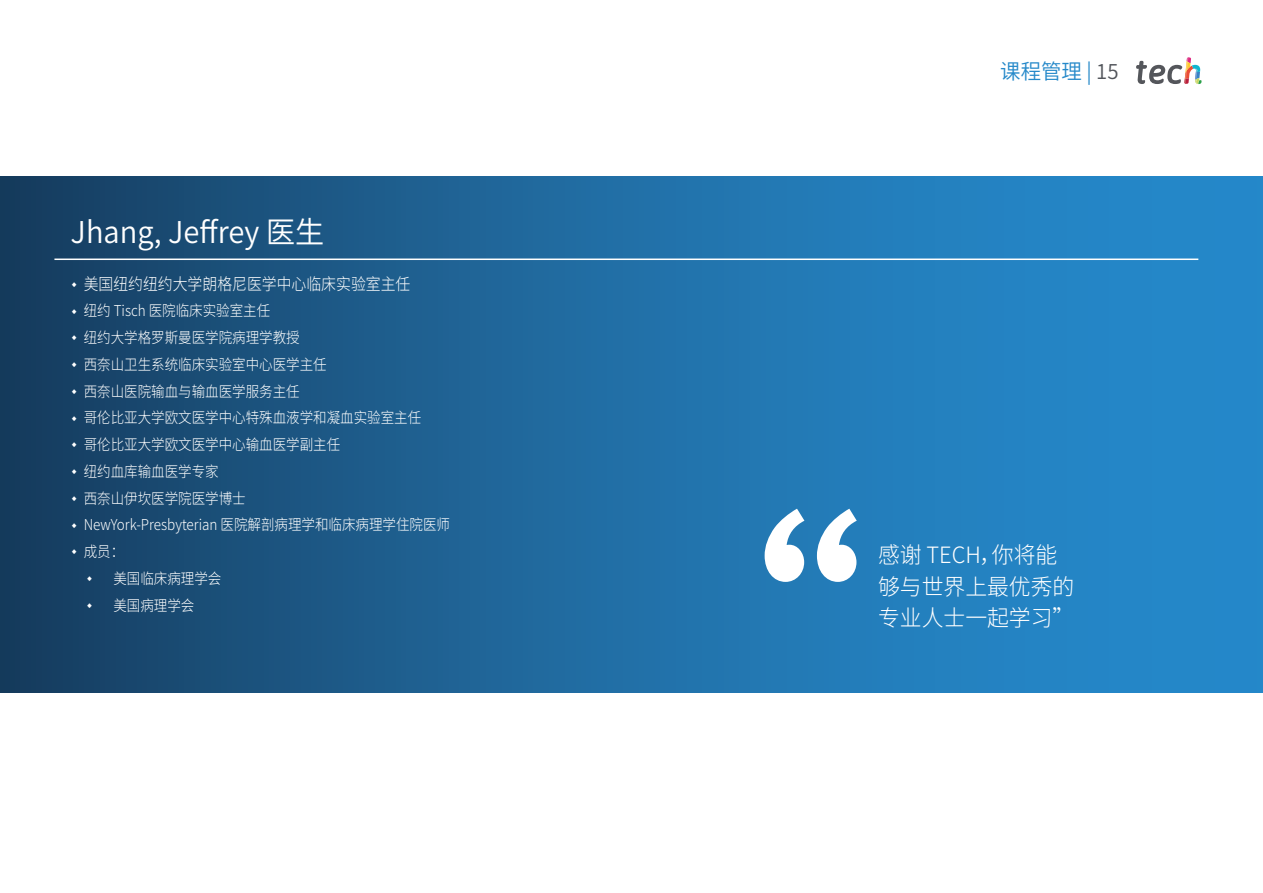
<style>
.page{position:relative;width:1263px;height:893px;background:#fff}
.page>*{position:absolute;margin:0;border:0;box-sizing:border-box;transform-origin:0 0}
.t1{font:30px "Source Han Sans CN";color:#fff}
.t2{font:300 22.5px/31.5px "Source Han Sans CN";color:#fff}
.t3{font:21px "Source Han Sans CN";color:#2488c9}
.t4{font:300 16.5px "Source Han Sans CN";color:#fff;scale:.9 1}
.t5{font:300 15px "Source Han Sans CN";color:#fff;scale:.9 1}
.s1{color:#52555b}
</style>
<div class="page">
<div style="left:0;top:176px;width:1263px;height:516px;background:linear-gradient(to right,#194367,#2893d9)"></div>
<svg style="left:765px;top:509px;width:92px;height:73px"></svg>
<hr style="left:54px;top:259px;width:1144px;height:1px;background:#fff">
<svg style="left:1136px;top:57px;width:65px;height:27px"></svg>
<svg style="left:72px;top:282px;width:4px;height:5px"></svg>
<svg style="left:72px;top:309px;width:4px;height:5px"></svg>
<svg style="left:72px;top:335px;width:4px;height:5px"></svg>
<svg style="left:72px;top:362px;width:4px;height:5px"></svg>
<svg style="left:72px;top:389px;width:4px;height:5px"></svg>
<svg style="left:72px;top:416px;width:4px;height:5px"></svg>
<svg style="left:72px;top:442px;width:4px;height:5px"></svg>
<svg style="left:72px;top:469px;width:4px;height:5px"></svg>
<svg style="left:72px;top:496px;width:4px;height:5px"></svg>
<svg style="left:72px;top:523px;width:4px;height:5px"></svg>
<svg style="left:72px;top:549px;width:4px;height:5px"></svg>
<svg style="left:87px;top:576px;width:5px;height:5px"></svg>
<svg style="left:87px;top:603px;width:5px;height:5px"></svg>
<h1 class="t1" style="left:71px;top:216px;width:255px">Jhang, Jeffrey 医生</h1>
<p class="t4" style="left:84px;top:274px;width:364px">美国纽约纽约大学朗格尼医学中心临床实验室主任</p>
<p class="t5" style="left:84px;top:302px;width:209px">纽约 Tisch 医院临床实验室主任</p>
<p class="t5" style="left:84px;top:329px;width:241px">纽约大学格罗斯曼医学院病理学教授</p>
<p class="t5" style="left:84px;top:356px;width:271px">西奈山卫生系统临床实验室中心医学主任</p>
<p class="t5" style="left:84px;top:383px;width:241px">西奈山医院输血与输血医学服务主任</p>
<p class="t5" style="left:84px;top:409px;width:377px">哥伦比亚大学欧文医学中心特殊血液学和凝血实验室主任</p>
<p class="t5" style="left:84px;top:436px;width:286px">哥伦比亚大学欧文医学中心输血医学副主任</p>
<p class="t5" style="left:84px;top:463px;width:151px">纽约血库输血医学专家</p>
<p class="t5" style="left:84px;top:490px;width:181px">西奈山伊坎医学院医学博士</p>
<p class="t5" style="left:84px;top:516px;width:409px">NewYork-Presbyterian 医院解剖病理学和临床病理学住院医师</p>
<p class="t5" style="left:84px;top:543px;width:46px">成员：</p>
<p class="t5" style="left:113px;top:570px;width:122px">美国临床病理学会</p>
<p class="t5" style="left:113px;top:597px;width:92px">美国病理学会</p>
<h3 class="t3" style="left:1000px;top:59px;width:120px">课程管理 | <span class="s1">15</span></h3>
<h2 class="t2" style="left:878px;top:540px;width:198px">感谢 TECH，你将能够与世界上最优秀的专业人士一起学习”</h2>
</div>
